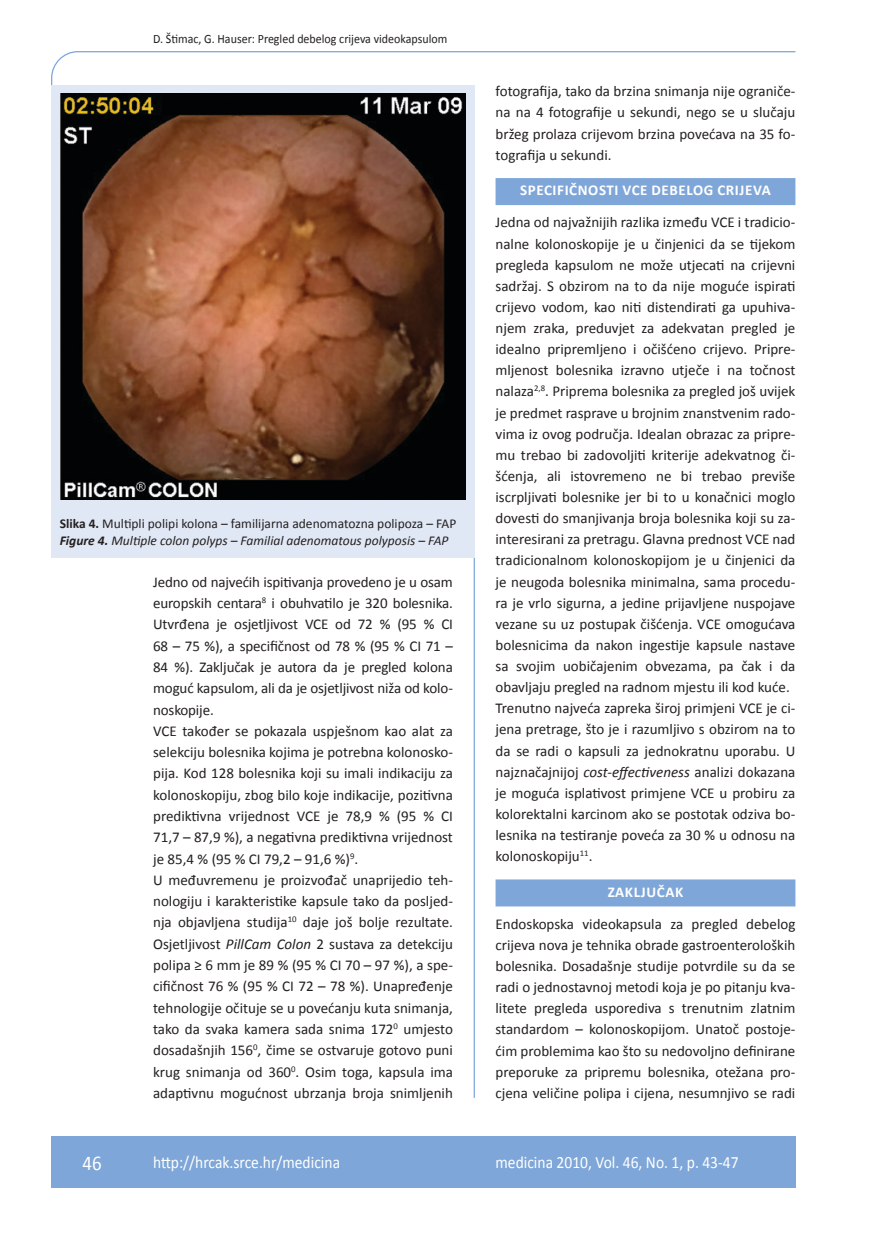
<style>
.page{position:relative;width:872px;height:1234px;background:#fff}
.page>*{position:absolute;margin:0;border:0;box-sizing:border-box;transform-origin:0 0}
.t1{font:21px "Calibri";color:#fff;scale:.9 1}
.t2{font:17.25px "Calibri";color:#fff;scale:.9 1}
.osnovni_tekst{font:15px/21.1px "Calibri";color:#231f20;text-align:justify}
.naslov_ruler{font:700 15px "Calibri";letter-spacing:.04em;color:#fff}
.potpis_slika{font:13.5px/16.5px "Calibri";color:#231f20}
.glava{font:12.75px "Calibri";color:#231f20;scale:.94 1}
.s1{font-weight:700}
.s2{font-weight:700;font-style:italic}
.s3{font-style:italic}
</style>
<div class="page">
<svg style="left:51px;top:51px;width:745px;height:274px"></svg>
<hr style="left:473px;top:325px;width:2px;height:772px;background:#7ea6d8">
<div style="left:51px;top:1135px;width:744px;height:51px;background:#7ea6d8"></div>
<div style="left:495px;top:178px;width:300px;height:27px;background:#7ea6d8"></div>
<div style="left:495px;top:879px;width:300px;height:27px;background:#7ea6d8"></div>
<div style="left:51px;top:85px;width:423px;height:472px;background:#e1e8f5"></div>
<img style="left:60px;top:94px;width:405px;height:405px">
<p class="glava" style="left:153px;top:30px;width:314px">D. Štimac, G. Hauser: Pregled debelog crijeva videokapsulom</p>
<p class="potpis_slika" style="left:60px;top:514px;width:398px"><span class="s1">Slika 4.</span> Multipli polipi kolona – familijarna adenomatozna polipoza – FAP<br><span class="s2">Figure 4.</span> <span class="s3">Multiple colon polyps – Familial adenomatous polyposis – FAP</span></p>
<p class="osnovni_tekst" style="left:153px;top:570px;width:301px">Jedno od najvećih ispitivanja provedeno je u osam europskih centara<sup>8</sup> i obuhvatilo je 320 bolesnika.<br>Utvrđena je osjetljivost VCE od 72 % (95 % CI 68 – 75 %), a specifičnost od 78 % (95 % CI 71 – 84 %). Zaključak je autora da je pregled kolona moguć kapsulom, ali da je osjetljivost niža od kolo&shy;noskopije.</p>
<p class="osnovni_tekst" style="left:153px;top:719px;width:301px">VCE također se pokazala uspješnom kao alat za selekciju bolesnika kojima je potrebna kolonosko&shy;pija. Kod 128 bolesnika koji su imali indikaciju za kolonoskopiju, zbog bilo koje indikacije, pozitivna prediktivna vrijednost VCE je 78,9 % (95 % CI 71,7 – 87,9 %), a negativna prediktivna vrijednost je 85,4 % (95 % CI 79,2 – 91,6 %)<sup>9</sup>.</p>
<p class="osnovni_tekst" style="left:153px;top:868px;width:301px">U međuvremenu je proizvođač unaprijedio teh&shy;nologiju i karakteristike kapsule tako da posljed&shy;nja objavljena studija<sup>10</sup> daje još bolje rezultate.<br>Osjetljivost <span class="s3">PillCam Colon</span> 2 sustava za detekciju polipa ≥ 6 mm je 89 % (95 % CI 70 – 97 %), a spe&shy;cifičnost 76 % (95 % CI 72 – 78 %). Unapređenje tehnologije očituje se u povećanju kuta snimanja, tako da svaka kamera sada snima 172<sup>0</sup> umjesto dosadašnjih 156<sup>0</sup>, čime se ostvaruje gotovo puni krug snimanja od 360<sup>0</sup>. Osim toga, kapsula ima adaptivnu mogućnost ubrzanja broja snimljenih</p>
<p class="osnovni_tekst" style="left:495px;top:80px;width:301px">fotografija, tako da brzina snimanja nije ograniče&shy;na na 4 fotografije u sekundi, nego se u slučaju bržeg prolaza crijevom brzina povećava na 35 fo&shy;tografija u sekundi.</p>
<p class="naslov_ruler" style="left:520px;top:181px;width:252px">SPECIFIČNOSTI VCE DEBELOG CRIJEVA</p>
<p class="osnovni_tekst" style="left:495px;top:211px;width:301px">Jedna od najvažnijih razlika između VCE i tradicio&shy;nalne kolonoskopije je u činjenici da se tijekom pregleda kapsulom ne može utjecati na crijevni sadržaj. S obzirom na to da nije moguće ispirati crijevo vodom, kao niti distendirati ga upuhiva&shy;njem zraka, preduvjet za adekvatan pregled je idealno pripremljeno i očišćeno crijevo. Pripre&shy;mljenost bolesnika izravno utječe i na točnost nalaza<sup>2,8</sup>. Priprema bolesnika za pregled još uvijek je predmet rasprave u brojnim znanstvenim rado&shy;vima iz ovog područja. Idealan obrazac za pripre&shy;mu trebao bi zadovoljiti kriterije adekvatnog či&shy;šćenja, ali istovremeno ne bi trebao previše iscrpljivati bolesnike jer bi to u konačnici moglo dovesti do smanjivanja broja bolesnika koji su za&shy;interesirani za pretragu. Glavna prednost VCE nad tradicionalnom kolonoskopijom je u činjenici da je neugoda bolesnika minimalna, sama procedu&shy;ra je vrlo sigurna, a jedine prijavljene nuspojave vezane su uz postupak čišćenja. VCE omogućava bolesnicima da nakon ingestije kapsule nastave sa svojim uobičajenim obvezama, pa čak i da obavljaju pregled na radnom mjestu ili kod kuće.</p>
<p class="osnovni_tekst" style="left:495px;top:696px;width:301px">Trenutno najveća zapreka široj primjeni VCE je ci&shy;jena pretrage, što je i razumljivo s obzirom na to da se radi o kapsuli za jednokratnu uporabu. U najznačajnijoj <span class="s3">cost-effectiveness</span> analizi dokazana je moguća isplativost primjene VCE u probiru za kolorektalni karcinom ako se postotak odziva bo&shy;lesnika na testiranje poveća za 30 % u odnosu na kolonoskopiju<sup>11</sup>.</p>
<p class="naslov_ruler" style="left:607px;top:882px;width:77px">ZAKLJUČAK</p>
<p class="osnovni_tekst" style="left:495px;top:912px;width:301px">Endoskopska videokapsula za pregled debelog crijeva nova je tehnika obrade gastroenteroloških bolesnika. Dosadašnje studije potvrdile su da se radi o jednostavnoj metodi koja je po pitanju kva&shy;litete pregleda usporediva s trenutnim zlatnim standardom – kolonoskopijom. Unatoč postoje&shy;ćim problemima kao što su nedovoljno definirane preporuke za pripremu bolesnika, otežana pro&shy;cjena veličine polipa i cijena, nesumnjivo se radi</p>
<p class="t1" style="left:82px;top:1149px;width:23px">46</p>
<p class="t2" style="left:153px;top:1150px;width:209px">http://hrcak.srce.hr/medicina</p>
<p class="t2" style="left:495px;top:1151px;width:272px">medicina 2010, Vol. 46, No. 1, p. 43-47</p>
</div>
